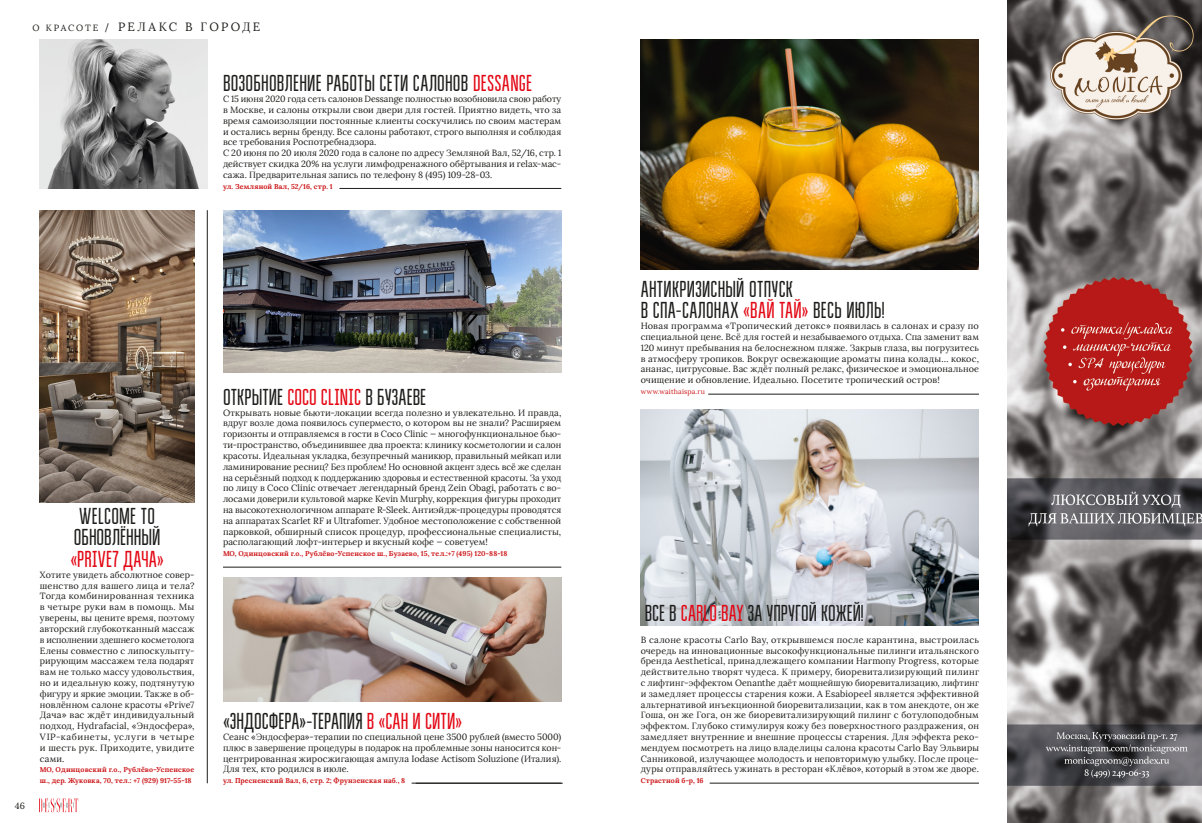
<style>
.page{position:relative;width:1202px;height:823px;background:#fff}
.page>*{position:absolute;margin:0;border:0;box-sizing:border-box;transform-origin:0 0}
.t1{font:23px/21.6px "Bravo RG";letter-spacing:.005em;color:#1d1d1b}
.t2{font:23px "Bravo RG";letter-spacing:.005em;color:#e30613}
.t3{font:12px "Lora";letter-spacing:.2em;color:#1d1d1b}
.t4{font:9px/10.8px "Lora";letter-spacing:.005em;color:#1d1d1b;text-align:justify}
.t5{font:700 7px/10.8px "Lora";letter-spacing:.02em;color:#cd171a}
.t6{font:7px "Lora";letter-spacing:.03em;color:#cd171a}
.s1{font-size:9px}
.s2{font-style:italic;font-size:9px}
.s3{color:#e30613}
</style>
<div class="page">
<svg style="left:38px;top:798px;width:40px;height:13px"></svg>
<img style="left:223px;top:577px;width:338px;height:124px">
<img style="left:641px;top:409px;width:338px;height:216px">
<img style="left:641px;top:40px;width:338px;height:229px">
<hr style="left:207px;top:210px;width:1px;height:572px;background:#1d1d1b">
<img style="left:40px;top:210px;width:154px;height:292px">
<img style="left:40px;top:40px;width:168px;height:148px">
<hr style="left:708px;top:394px;width:271px;height:1px;background:#1d1d1b">
<hr style="left:710px;top:782px;width:269px;height:1px;background:#1d1d1b">
<img style="left:223px;top:210px;width:338px;height:162px">
<hr style="left:416px;top:782px;width:147px;height:1px;background:#1d1d1b">
<hr style="left:223px;top:566px;width:338px;height:1px;background:#1d1d1b">
<hr style="left:339px;top:188px;width:222px;height:1px;background:#1d1d1b">
<hr style="left:412px;top:782px;width:149px;height:1px;background:#1d1d1b">
<img style="left:1007px;top:0;width:195px;height:822px">
<h2 class="t3" style="left:33px;top:20px;width:229px"><span class="s1">О КРАСОТЕ</span> <span class="s2">/</span> РЕЛАКС В ГОРОДЕ</h2>
<h1 class="t1" style="left:223px;top:73px;width:311px">ВОЗОБНОВЛЕНИЕ РАБОТЫ СЕТИ САЛОНОВ <span class="s3">DESSANGE</span></h1>
<p class="t4" style="left:223px;top:93px;width:340px;text-align:left">С 15 июня 2020 года сеть салонов Dessange полностью возобновила свою работу в Москве, и салоны открыли свои двери для гостей. Приятно видеть, что за время самоизоляции постоянные клиенты соскучились по своим мастерам и остались верны бренду. Все салоны работают, строго выполняя и соблюдая все требования Роспотребнадзора.<br>С 20 июня по 20 июля 2020 года в салоне по адресу Земляной Вал, 52/16, стр. 1 действует скидка 20% на услуги лимфодренажного обёртывания и relax-мас&shy;сажа. Предварительная запись по телефону 8 (495) 109‑28‑03.</p>
<p class="t5" style="left:223px;top:180px;width:111px">ул. Земляной Вал, 52/16, стр. 1</p>
<p class="t4" style="left:15px;top:799px;width:12px">46</p>
<h1 class="t1" style="left:74px;top:505px;width:88px">WELCOME TO<br>ОБНОВЛЁННЫЙ</h1>
<h1 class="t2" style="left:70px;top:546px;width:95px">«PRIVE7 ДАЧА»</h1>
<p class="t4" style="left:40px;top:569px;width:156px">Хотите увидеть абсолютное совер&shy;шенство для вашего лица и тела?<br>Тогда комбинированная техника в четыре руки вам в помощь. Мы уверены, вы цените время, поэтому авторский глубокотканный массаж в исполнении здешнего косметолога Елены совместно с липоскульпту&shy;рирующим массажем тела подарят вам не только массу удовольствия, но и идеальную кожу, подтянутую фигуру и яркие эмоции. Также в об&shy;новлённом салоне красоты «Prive7<br>Дача» вас ждёт индивидуальный подход, Hydrafacial, «Эндосфера», VIP-кабинеты, услуги в четыре и шесть рук. Приходите, увидите сами.</p>
<p class="t5" style="left:40px;top:764px;width:156px">МО, Одинцовский г.о., Рублёво-Успенское ш., дер. Жуковка, 70, тел.: +7 (929) 917-55-18</p>
<h1 class="t1" style="left:223px;top:386px;width:205px">ОТКРЫТИЕ <span class="s3">COCO CLINIC</span> В БУЗАЕВЕ</h1>
<p class="t4" style="left:223px;top:407px;width:340px">Открывать новые бьюти-локации всегда полезно и увлекательно. И правда, вдруг возле дома появилось суперместо, о котором вы не знали? Расширяем горизонты и отправляемся в гости в Coco Clinic — многофункциональное бью&shy;ти-пространство, объединившее два проекта: клинику косметологии и салон красоты. Идеальная укладка, безупречный маникюр, правильный мейкап или ламинирование ресниц? Без проблем! Но основной акцент здесь всё же сделан на серьёзный подход к поддержанию здоровья и естественной красоты. За уход по лицу в Coco Clinic отвечает легендарный бренд Zein Obagi, работать с во&shy;лосами доверили культовой марке Kevin Murphy, коррекция фигуры проходит на высокотехнологичном аппарате R-Sleek. Антиэйдж-процедуры проводятся на аппаратах Scarlet RF и Ultrafomer. Удобное местоположение с собственной парковкой, обширный список процедур, профессиональные специалисты, располагающий лофт-интерьер и вкусный кофе — советуем!</p>
<p class="t5" style="left:223px;top:548px;width:286px">МО, Одинцовский г.о., Рублёво-Успенское ш., Бузаево, 15, тел.:+7 (495) 120-88-18</p>
<h1 class="t1" style="left:223px;top:710px;width:241px">«ЭНДОСФЕРА»-ТЕРАПИЯ <span class="s3">В «САН И СИТИ»</span></h1>
<p class="t4" style="left:223px;top:731px;width:340px">Сеанс «Эндосфера»-терапии по специальной цене 3500 рублей (вместо 5000) плюс в завершение процедуры в подарок на проблемные зоны наносится кон&shy;центрированная жиросжигающая ампула Iodase Actisom Soluzione (Италия).<br>Для тех, кто родился в июле.</p>
<p class="t5" style="left:223px;top:774px;width:184px">ул. Пресненский Вал, 6, стр. 2; Фрунзенская наб., 8</p>
<h1 class="t1" style="left:641px;top:278px;width:245px">АНТИКРИЗИСНЫЙ ОТПУСК<br>В СПА-САЛОНАХ <span class="s3">«ВАЙ ТАЙ»</span> ВЕСЬ ИЮЛЬ!</h1>
<p class="t4" style="left:641px;top:320px;width:340px">Новая программа «Тропический детокс» появилась в салонах и сразу по специальной цене. Всё для гостей и незабываемого отдыха. Спа заменит вам 120 минут пребывания на белоснежном пляже. Закрыв глаза, вы погрузитесь в атмосферу тропиков. Вокруг освежающие ароматы пина колады… кокос, ананас, цитрусовые. Вас ждёт полный релакс, физическое и эмоциональное очищение и обновление. Идеально. Посетите тропический остров!</p>
<p class="t6" style="left:641px;top:387px;width:66px">www.waithaispa.ru</p>
<h1 class="t1" style="left:645px;top:602px;width:220px">ВСЕ В <span class="s3">CARLO BAY</span> ЗА УПРУГОЙ КОЖЕЙ!</h1>
<p class="t4" style="left:641px;top:633px;width:340px">В салоне красоты Carlo Bay, открывшемся после карантина, выстроилась очередь на инновационные высокофункциональные пилинги итальянского бренда Aesthetical, принадлежащего компании Harmony Progress, которые действительно творят чудеса. К примеру, биоревитализирующий пилинг с лифтинг-эффектом Oenanthe даёт мощнейшую биоревитализацию, лифтинг и замедляет процессы старения кожи. А Esabiopeel является эффективной альтернативой инъекционной биоревитализации, как в том анекдоте, он же Гоша, он же Гога, он же биоревитализирующий пилинг с ботулоподобным эффектом. Глубоко стимулируя кожу без поверхностного раздражения, он замедляет внутренние и внешние процессы старения. Для эффекта реко&shy;мендуем посмотреть на лицо владелицы салона красоты Carlo Bay Эльвиры Санниковой, излучающее молодость и неповторимую улыбку. После проце&shy;дуры отправляйтесь ужинать в ресторан «Клёво», который в этом же дворе.</p>
<p class="t5" style="left:641px;top:774px;width:64px">Страстной б-р, 16</p>
</div>
